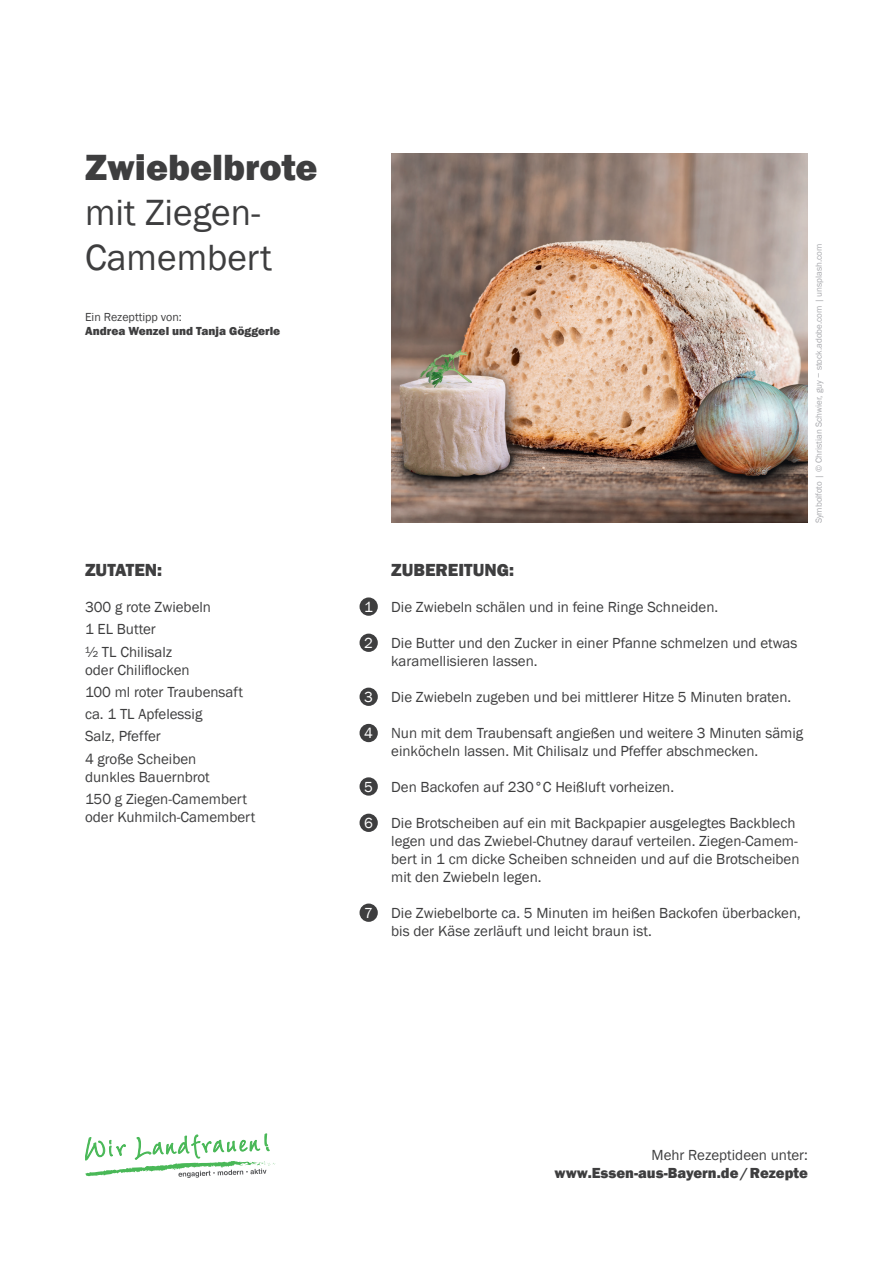
<style>
.page{position:relative;width:893px;height:1263px;background:#fff}
.page>*{position:absolute;margin:0;border:0;box-sizing:border-box;transform-origin:0 0}
.t1{font:37.5px/45px "Franklin Gothic";color:#3e3e3f}
.t2{font:800 37.5px "Franklin Gothic";color:#3e3e3f}
.t3{font:800 18px "Franklin Gothic";color:#3e3e3f}
.t4{font:15px/22.2px "Franklin Gothic";color:#3e3e3f}
.t5{font:800 15px "Franklin Gothic";color:#3e3e3f}
.t6{font:15px "Franklin Gothic";color:#fff}
.t7{font:800 12px "Franklin Gothic";color:#3e3e3f}
.t8{font:12px "Franklin Gothic";color:#3e3e3f}
.t9{font:9px "Franklin Gothic";color:#a8a9ad}
</style>
<div class="page">
<img style="left:391px;top:153px;width:417px;height:370px">
<div style="left:360px;top:597px;width:18px;height:19px;background:#3e3e3f;border-radius:50%"></div>
<div style="left:360px;top:634px;width:18px;height:18px;background:#3e3e3f;border-radius:50%"></div>
<div style="left:360px;top:688px;width:18px;height:18px;background:#3e3e3f;border-radius:50%"></div>
<div style="left:360px;top:724px;width:18px;height:18px;background:#3e3e3f;border-radius:50%"></div>
<svg style="left:85px;top:1134px;width:191px;height:44px"></svg>
<div style="left:360px;top:777px;width:18px;height:19px;background:#3e3e3f;border-radius:50%"></div>
<div style="left:360px;top:814px;width:18px;height:18px;background:#3e3e3f;border-radius:50%"></div>
<div style="left:360px;top:903px;width:18px;height:19px;background:#3e3e3f;border-radius:50%"></div>
<h1 class="t2" style="left:85px;top:143px;width:234px">Zwiebelbrote</h1>
<h1 class="t1" style="left:85px;top:191px;width:188px">mit Ziegen-<br>Camembert</h1>
<p class="t8" style="left:85px;top:309px;width:98px">Ein Rezepttipp von:</p>
<p class="t7" style="left:85px;top:323px;width:197px">Andrea Wenzel und Tanja Göggerle</p>
<p class="t3" style="left:85px;top:558px;width:79px">Zutaten:</p>
<p class="t4" style="left:85px;top:596px;width:128px">300 g rote Zwiebeln<br>1 EL Butter<br>½ TL Chilisalz</p>
<p class="t4" style="left:85px;top:659px;width:159px">oder Chiliflocken<br>100 ml roter Traubensaft ca. 1 TL Apfelessig<br>Salz, Pfeffer<br>4 große Scheiben</p>
<p class="t4" style="left:85px;top:766px;width:163px">dunkles Bauernbrot<br>150 g Ziegen-Camembert</p>
<p class="t4" style="left:85px;top:806px;width:172px">oder Kuhmilch-Camembert</p>
<p class="t6" style="left:364px;top:597px;width:10px">1</p>
<p class="t6" style="left:364px;top:634px;width:10px">2</p>
<p class="t6" style="left:364px;top:688px;width:10px">3</p>
<p class="t6" style="left:364px;top:724px;width:10px">4</p>
<p class="t6" style="left:364px;top:777px;width:10px">5</p>
<p class="t6" style="left:364px;top:814px;width:10px">6</p>
<p class="t6" style="left:364px;top:904px;width:10px">7</p>
<p class="t9" style="left:813px;top:523px;width:281px;rotate:-90deg">Symbolfoto | © Christian Schwier, guy − stock.adobe.com | unsplash.com</p>
<p class="t3" style="left:391px;top:558px;width:124px">Zubereitung:</p>
<p class="t4" style="left:391px;top:596px;width:328px">Die Zwiebeln schälen und in feine Ringe Schneiden.</p>
<p class="t4" style="left:391px;top:634px;width:408px;line-height:18px">Die Butter und den Zucker in einer Pfanne schmelzen und etwas karamellisieren lassen.</p>
<p class="t4" style="left:391px;top:686px;width:402px">Die Zwiebeln zugeben und bei mittlerer Hitze 5 Minuten braten.</p>
<p class="t4" style="left:391px;top:724px;width:414px;line-height:18px">Nun mit dem Traubensaft angießen und weitere 3 Minuten sämig einköcheln lassen. Mit Chilisalz und Pfeffer abschmecken.</p>
<p class="t4" style="left:391px;top:776px;width:284px">Den Backofen auf 230°C Heißluft vorheizen.</p>
<p class="t4" style="left:391px;top:814px;width:410px;line-height:18px">Die Brotscheiben auf ein mit Backpapier ausgelegtes Backblech legen und das Zwiebel-Chutney darauf verteilen. Ziegen-Camem&shy;bert in 1 cm dicke Scheiben schneiden und auf die Brotscheiben mit den Zwiebeln legen.</p>
<p class="t4" style="left:391px;top:904px;width:411px;line-height:18px">Die Zwiebelborte ca. 5 Minuten im heißen Backofen überbacken, bis der Käse zerläuft und leicht braun ist.</p>
<p class="t4" style="left:651px;top:1144px;width:158px">Mehr Rezeptideen unter:</p>
<p class="t5" style="left:555px;top:1163px;width:255px">www.Essen-aus-Bayern.de/ Rezepte</p>
</div>
